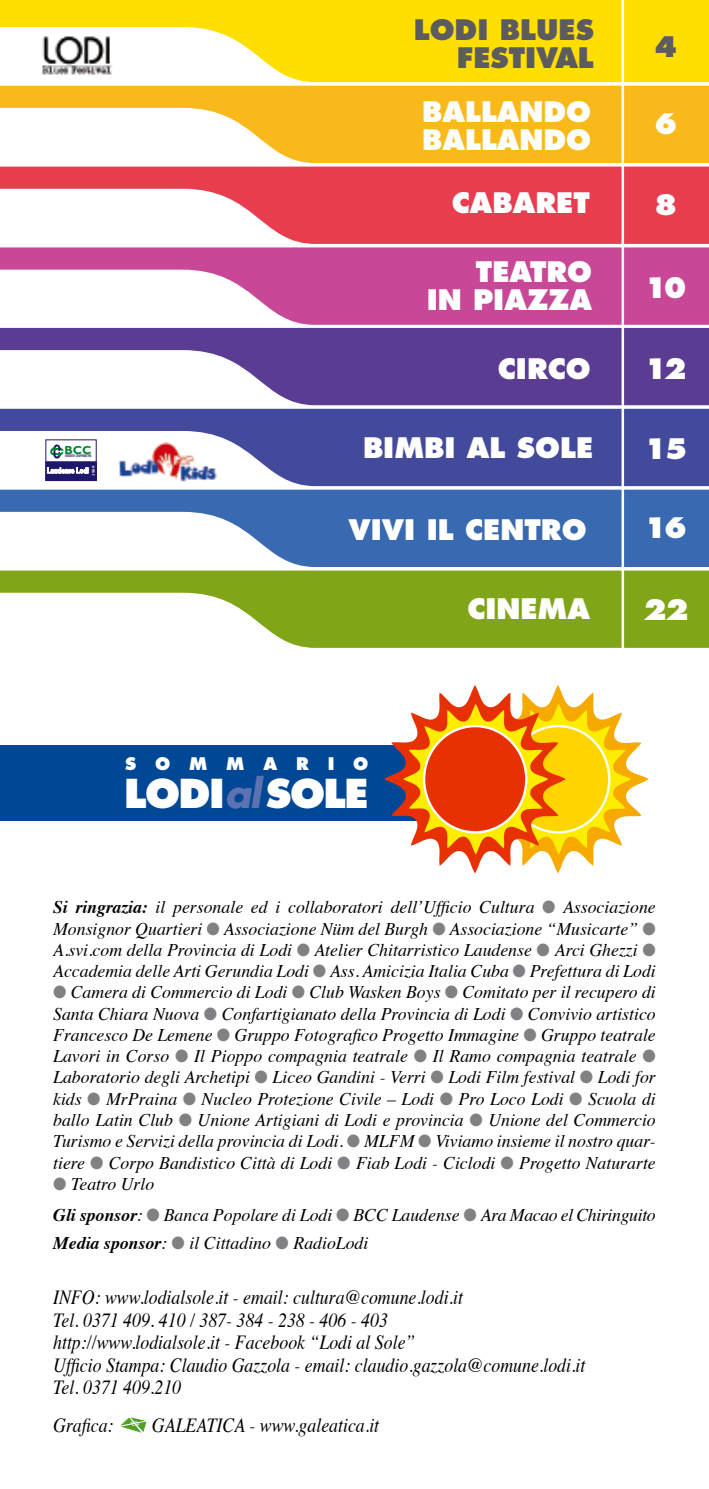
<style>
.page{position:relative;width:709px;height:1489px;background:#fff}
.page>*{position:absolute;margin:0;border:0;box-sizing:border-box;transform-origin:0 0}
.t1{font:800 38.75px "Futura";letter-spacing:-.04em;color:#fff}
.t2{font:800 27.5px/28px "Futura";color:#fff}
.t3{font:800 27.5px/28px "Futura";color:#5c5b60;text-align:right}
.t4{font:italic 20px/22.5px "Times";color:#000;scale:.89 1}
.t5{font:italic 17.75px/21.2px "Times";color:#000;text-align:justify}
.t6{font:800 17px "Futura";letter-spacing:1.12em;color:#fff}
.t7{font:700 11.75px "Gill Sans";color:#008534;scale:1.04 1}
.t8{font:700 condensed 3.75px "Gill Sans";color:#1e186d;scale:.71 1}
.t9{font:600 3.5px "Souvenir";color:#fff}
.s1{font-weight:700;font-style:italic;color:#5d72b0}
.s2{font-weight:700}
.s3{color:#818084}
</style>
<div class="page">
<div style="left:0;top:745px;width:570px;height:76px;background:#004895"></div>
<svg style="left:0;top:0;width:709px;height:82px;fill:#ffde00"></svg>
<svg style="left:0;top:86px;width:709px;height:77px;fill:#f9b91b"></svg>
<svg style="left:0;top:166px;width:709px;height:78px;fill:#e83d4e"></svg>
<svg style="left:0;top:247px;width:709px;height:78px;fill:#c84796"></svg>
<svg style="left:0;top:328px;width:709px;height:77px;fill:#5b3c93"></svg>
<svg style="left:0;top:409px;width:709px;height:77px;fill:#434a9c"></svg>
<svg style="left:0;top:489px;width:709px;height:78px;fill:#3869b1"></svg>
<svg style="left:0;top:570px;width:709px;height:78px;fill:#80a518"></svg>
<svg style="left:384px;top:685px;width:264px;height:188px"></svg>
<hr style="left:621px;top:0;width:3px;height:656px;background:#fff">
<div style="left:91px;top:462px;width:5px;height:18px;background:#1e186d"></div>
<div style="left:46px;top:461px;width:45px;height:19px;background:#1e186d;border:1px solid #1e186d"></div>
<div style="left:46px;top:439px;width:50px;height:41px;border:1px solid #1e186d"></div>
<svg style="left:47px;top:467px;width:41px;height:6px"></svg>
<svg style="left:50px;top:444px;width:14px;height:14px"></svg>
<img style="left:40px;top:34px;width:74px;height:43px">
<img style="left:111px;top:442px;width:112px;height:40px">
<svg style="left:120px;top:1417px;width:27px;height:16px"></svg>
<p class="t7" style="left:64px;top:442px;width:28px">BCC</p>
<p class="t8" style="left:65px;top:454px;width:39px">CREDITO COOPERATIVO</p>
<p class="t9" style="left:91px;top:476px;width:12px;rotate:-90deg">1909</p>
<h2 class="t3" style="left:414px;top:15px;width:182px">LODI BLUES<br>FESTIVAL</h2>
<h2 class="t2" style="left:422px;top:97px;width:170px">BALLANDO<br>BALLANDO</h2>
<h2 class="t3" style="left:654px;top:33px;width:24px">4</h2>
<h2 class="t2" style="left:654px;top:110px;width:24px">6</h2>
<h2 class="t2" style="left:452px;top:189px;width:139px">CABARET</h2>
<h2 class="t2" style="left:654px;top:191px;width:24px">8</h2>
<h2 class="t2" style="left:427px;top:258px;width:167px;text-align:right">TEATRO<br>IN PIAZZA</h2>
<h2 class="t2" style="left:645px;top:274px;width:43px">10</h2>
<h2 class="t2" style="left:498px;top:354px;width:94px">CIRCO</h2>
<h2 class="t2" style="left:645px;top:354px;width:43px">12</h2>
<h2 class="t2" style="left:363px;top:434px;width:232px">BIMBI AL SOLE</h2>
<h2 class="t2" style="left:644px;top:435px;width:45px">15</h2>
<h2 class="t2" style="left:348px;top:516px;width:240px">VIVI IL CENTRO</h2>
<h2 class="t2" style="left:644px;top:513px;width:44px">16</h2>
<h2 class="t2" style="left:467px;top:595px;width:124px">CINEMA</h2>
<h2 class="t2" style="left:643px;top:596px;width:47px">22</h2>
<p class="t6" style="left:125px;top:752px;width:245px">SOMMARIO</p>
<h1 class="t1" style="left:124px;top:768px;width:246px">LODI<span class="s1">al</span>SOLE</h1>
<p class="t5" style="left:53px;top:895px;width:604px"><span class="s2">Si ringrazia:</span> il personale ed i collaboratori dell’Ufficio Cultura <span class="s3">●</span> Associazione Monsignor Quartieri <span class="s3">●</span> Associazione Nüm del Burgh <span class="s3">●</span> Associazione “Musicarte” <span class="s3">● </span>A.svi.com della Provincia di Lodi <span class="s3">●</span> Atelier Chitarristico Laudense <span class="s3">●</span> Arci Ghezzi <span class="s3">● </span>Accademia delle Arti Gerundia Lodi <span class="s3">●</span> Ass. Amicizia Italia Cuba <span class="s3">●</span> Prefettura di Lodi</p>
<p class="t5" style="left:53px;top:980px;width:604px"><span class="s3">●</span> Camera di Commercio di Lodi <span class="s3">●</span> Club Wasken Boys <span class="s3">●</span> Comitato per il recupero di Santa Chiara Nuova <span class="s3">●</span> Confartigianato della Provincia di Lodi <span class="s3">●</span> Convivio artistico Francesco De Lemene <span class="s3">●</span> Gruppo Fotografico Progetto Immagine <span class="s3">●</span> Gruppo teatrale Lavori in Corso <span class="s3">●</span> Il Pioppo compagnia teatrale <span class="s3">●</span> Il Ramo compagnia teatrale <span class="s3">● </span>Laboratorio degli Archetipi <span class="s3">●</span> Liceo Gandini - Verri <span class="s3">●</span> Lodi Film festival <span class="s3">●</span> Lodi for kids <span class="s3">●</span> MrPraina <span class="s3">●</span> Nucleo Protezione Civile – Lodi <span class="s3">●</span> Pro Loco Lodi <span class="s3">●</span> Scuola di ballo Latin Club <span class="s3">●</span> Unione Artigiani di Lodi e provincia <span class="s3">●</span> Unione del Commercio Turismo e Servizi della provincia di Lodi. <span class="s3">●</span> MLFM <span class="s3">●</span> Viviamo insieme il nostro quar&shy;tiere <span class="s3">●</span> Corpo Bandistico Città di Lodi <span class="s3">●</span> Fiab Lodi - Ciclodi <span class="s3">●</span> Progetto Naturarte</p>
<p class="t5" style="left:53px;top:1166px;width:604px;line-height:31.2px"><span class="s3">●</span> Teatro Urlo<br><span class="s2">Gli sponsor</span>: <span class="s3">●</span> Banca Popolare di Lodi <span class="s3">●</span> BCC Laudense <span class="s3">●</span> Ara Macao el Chiringuito</p>
<p class="t5" style="left:53px;top:1230px;width:317px"><span class="s2">Media sponsor</span>: <span class="s3">●</span> il Cittadino <span class="s3">●</span> RadioLodi</p>
<p class="t4" style="left:53px;top:1284px;width:599px">INFO: www.lodialsole.it - email: cultura@comune.lodi.it<br>Tel. 0371 409. 410 / 387- 384 - 238 - 406 - 403<br>http://www.lodialsole.it - Facebook “Lodi al Sole”<br>Ufficio Stampa: Claudio Gazzola - email: claudio.gazzola@comune.lodi.it Tel. 0371 409.210</p>
<p class="t4" style="left:53px;top:1412px;width:69px">Grafica:</p>
<p class="t4" style="left:152px;top:1412px;width:257px">GALEATICA - www.galeatica.it</p>
</div>
